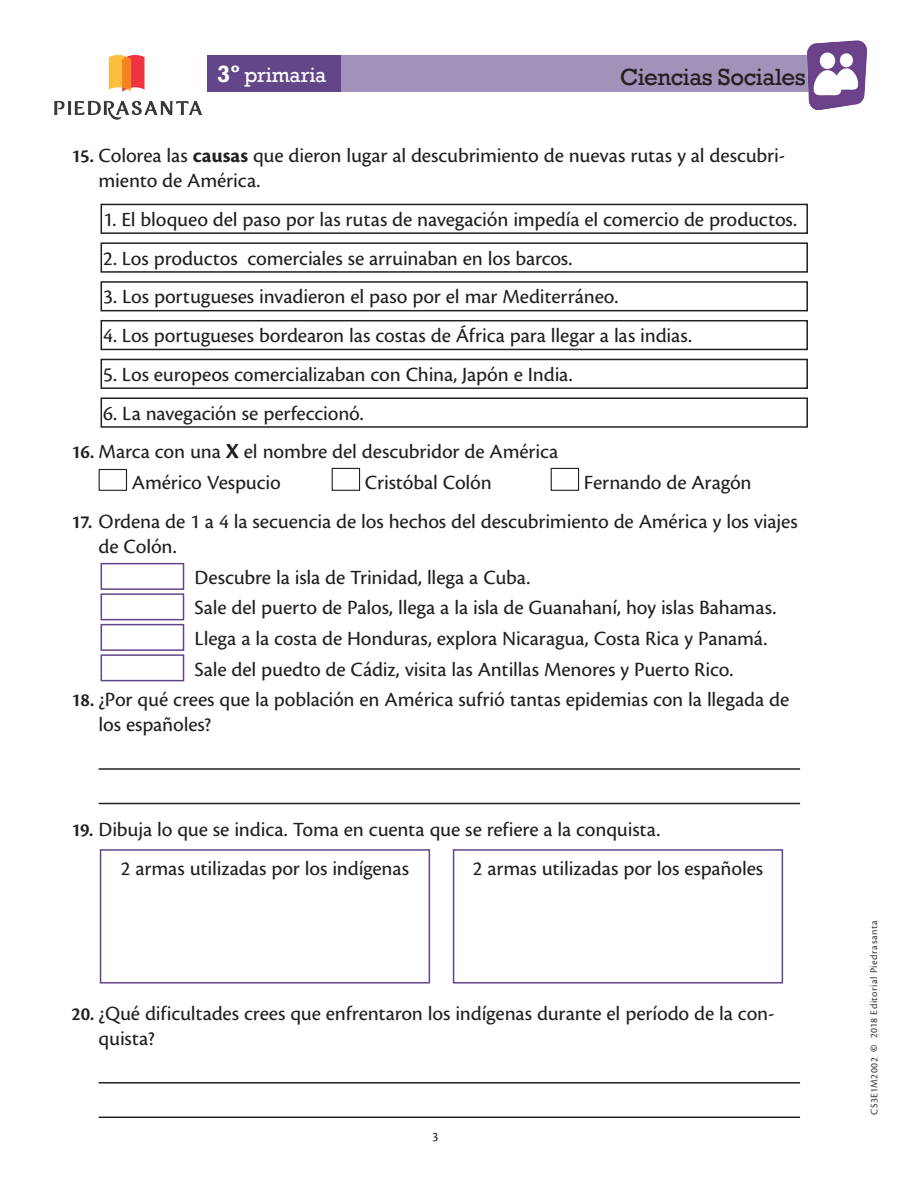
<style>
.page{position:relative;width:918px;height:1188px;background:#fff}
.page>*{position:absolute;margin:0;border:0;box-sizing:border-box;transform-origin:0 0}
.t1{font:24px "Rockwell";letter-spacing:-.02em;color:#231f20}
.t2{font:700 24px "Rockwell";color:#fff}
.Cuestionarios{font:21px/25.2px "Cronos Pro Capt";letter-spacing:-.01em;color:#231f20}
.Selección_múltiple{font:21px "Cronos Pro Capt";letter-spacing:-.01em;color:#231f20}
.t3{font:21px "Rockwell";letter-spacing:-.005em;color:#fff}
.t4{font:13.5px "Cronos Pro";color:#231f20}
._2014_Editorial_Pie{font:10.5px "Cronos Pro Capt";letter-spacing:.04em;color:#3e3e3f}
.t5{font:700 10.5px "Cronos Pro";color:#3e3e3f}
.s1{font-family:"Cronos Pro";font-weight:600;font-size:19.5px}
.s2{font-family:"Cronos Pro";font-weight:700}
.s3{font-family:"Cronos Pro";font-weight:700;font-size:22.5px}
</style>
<div class="page">
<svg style="left:207px;top:55px;width:596px;height:37px;background:#937fae"></svg>
<img style="left:803px;top:40px;width:65px;height:69px">
<img style="left:54px;top:54px;width:149px;height:66px">
<div style="left:99px;top:469px;width:28px;height:22px;border:1px solid #231f20"></div>
<div style="left:332px;top:468px;width:28px;height:23px;border:1px solid #231f20"></div>
<div style="left:551px;top:468px;width:28px;height:23px;border:1px solid #231f20"></div>
<hr style="left:99px;top:768px;width:701px;height:2px;background:#231f20">
<hr style="left:99px;top:803px;width:701px;height:1px;background:#231f20">
<hr style="left:99px;top:1082px;width:701px;height:2px;background:#231f20">
<hr style="left:99px;top:1117px;width:701px;height:1px;background:#231f20">
<div style="left:101px;top:563px;width:83px;height:27px;border:2px solid #634589"></div>
<div style="left:101px;top:593px;width:83px;height:27px;border:2px solid #634589"></div>
<div style="left:101px;top:624px;width:83px;height:27px;border:2px solid #634589"></div>
<div style="left:101px;top:654px;width:83px;height:27px;border:2px solid #634589"></div>
<div style="left:101px;top:204px;width:707px;height:30px;border:2px solid #231f20"></div>
<div style="left:101px;top:242px;width:707px;height:31px;border:2px solid #231f20"></div>
<div style="left:101px;top:281px;width:707px;height:30px;border:2px solid #231f20"></div>
<div style="left:101px;top:320px;width:707px;height:30px;border:2px solid #231f20"></div>
<div style="left:101px;top:359px;width:707px;height:30px;border:2px solid #231f20"></div>
<div style="left:101px;top:397px;width:707px;height:31px;border:2px solid #231f20"></div>
<div style="left:100px;top:849px;width:330px;height:135px;border:2px solid #634589"></div>
<div style="left:453px;top:849px;width:330px;height:135px;border:2px solid #634589"></div>
<p class="t2" style="left:217px;top:59px;width:24px">º3</p>
<p class="t3" style="left:245px;top:63px;width:83px">primaria</p>
<p class="t1" style="left:620px;top:63px;width:187px">Ciencias Sociales</p>
<p class="Cuestionarios" style="left:72px;top:143px;width:715px"><span class="s1">15.</span> Colorea las <span class="s2">causas</span> que dieron lugar al descubrimiento de nuevas rutas y al descubri-</p>
<p class="Cuestionarios" style="left:99px;top:168px;width:163px">miento de América.</p>
<p class="Cuestionarios" style="left:103px;top:207px;width:696px">1. El bloqueo del paso por las rutas de navegación impedía el comercio de productos.</p>
<p class="Cuestionarios" style="left:248px;top:246px;width:327px">comerciales se arruinaban en los barcos.</p>
<p class="Cuestionarios" style="left:103px;top:246px;width:136px">2. Los productos</p>
<p class="Cuestionarios" style="left:103px;top:284px;width:517px">3. Los portugueses invadieron el paso por el mar Mediterráneo.</p>
<p class="Cuestionarios" style="left:103px;top:323px;width:590px">4. Los portugueses bordearon las costas de África para llegar a las indias.</p>
<p class="Cuestionarios" style="left:103px;top:362px;width:471px">5. Los europeos comercializaban con China, Japón e India.</p>
<p class="Cuestionarios" style="left:103px;top:401px;width:262px">6. La navegación se perfeccionó.</p>
<p class="Cuestionarios" style="left:72px;top:439px;width:488px"><span class="s1">16.</span> Marca con una <span class="s3">X</span> el nombre del descubridor de América</p>
<p class="Selección_múltiple" style="left:584px;top:471px;width:169px">Fernando de Aragón</p>
<p class="Selección_múltiple" style="left:132px;top:471px;width:150px">Américo Vespucio</p>
<p class="Cuestionarios" style="left:99px;top:509px;width:701px;text-indent:-27px"><span class="s1">17.</span> Ordena de la4a1 secuencia de los hechos del descubrimiento de América y los viajes de Colón.</p>
<p class="Cuestionarios" style="left:195px;top:565px;width:337px">Descubre la isla de Trinidad, llega a Cuba.</p>
<p class="Cuestionarios" style="left:195px;top:595px;width:583px">Sale del puerto de Palos, llega laa isla de Guanahaní, hoy islas Bahamas.</p>
<p class="Cuestionarios" style="left:195px;top:626px;width:574px">Llega laa costa de Honduras, explora Nicaragua, Costa Rica y Panamá.</p>
<p class="Cuestionarios" style="left:195px;top:657px;width:540px">Sale del puedto de Cádiz, visita las Antillas Menores y Puerto Rico.</p>
<p class="Cuestionarios" style="left:99px;top:687px;width:692px;text-indent:-27px"><span class="s1">18.</span> ¿Por qué crees que la población en América sufrió tantas epidemias con la llegada de los españoles?</p>
<p class="Selección_múltiple" style="left:365px;top:471px;width:128px">Cristóbal Colón</p>
<p class="Cuestionarios" style="left:72px;top:817px;width:590px"><span class="s1">19.</span> Dibuja lo que se indica. Toma en cuenta que se refiere laa conquista.</p>
<p class="Cuestionarios" style="left:121px;top:856px;width:290px">2 armas utilizadas por los indígenas</p>
<p class="Cuestionarios" style="left:473px;top:856px;width:292px">2 armas utilizadas por los españoles</p>
<p class="Cuestionarios" style="left:72px;top:1001px;width:704px"><span class="s1">20.</span> ¿Qué dificultades crees que enfrentaron los indígenas durante el período de la con-</p>
<p class="Cuestionarios" style="left:99px;top:1026px;width:58px">quista?</p>
<p class="t4" style="left:432px;top:1129px;width:8px">3</p>
<p class="_2014_Editorial_Pie" style="left:868px;top:1038px;width:119px;rotate:-90deg">2018 Editorial Piedrasanta</p>
<p class="t5" style="left:868px;top:1052px;width:9px;rotate:-90deg">©</p>
<p class="_2014_Editorial_Pie" style="left:868px;top:1115px;width:59px;rotate:-90deg">CS M1E3 2002</p>
</div>
